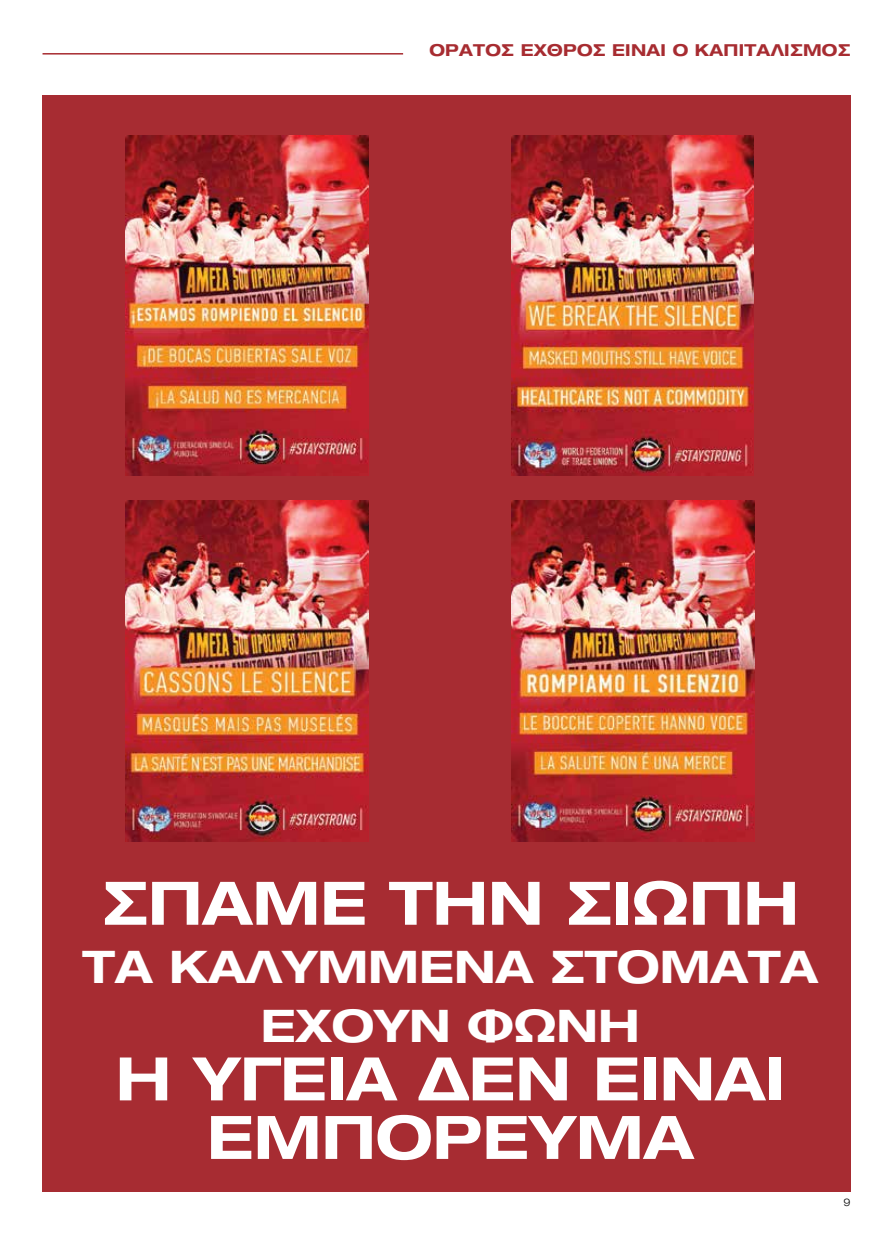
<style>
.page{position:relative;width:893px;height:1234px;background:#fff}
.page>*{position:absolute;margin:0;border:0;box-sizing:border-box;transform-origin:0 0}
.t1{font:700 expanded 60px/58.5px "Ford Greek";color:#fff;text-align:center}
.t2{font:700 expanded 45px/58.5px "Ford Greek";color:#fff;text-align:center}
.t3{font:700 expanded 16.5px "Ford Greek";color:#a72c31}
.t4{font:300 expanded 10.5px "Ford Greek";color:#000}
</style>
<div class="page">
<div style="left:42px;top:95px;width:808px;height:1096px;background:#a72c32"></div>
<hr style="left:43px;top:53px;width:360px;height:2px;background:#a72c31">
<img style="left:511px;top:135px;width:243px;height:340px">
<img style="left:125px;top:135px;width:243px;height:340px">
<img style="left:125px;top:500px;width:243px;height:341px">
<img style="left:511px;top:500px;width:243px;height:341px">
<p class="t3" style="left:429px;top:41px;width:15px">ορατοσ</p>
<p class="t3" style="left:521px;top:41px;width:15px">εχθροσ</p>
<p class="t3" style="left:612px;top:41px;width:12px">είναι</p>
<p class="t3" style="left:673px;top:41px;width:37px">ο καπιταλισμοσ</p>
<p class="t1" style="left:102px;top:874px;width:699px">ΣΠΑΜΕ ΤΗΝ ΣΙΩΠΗ</p>
<p class="t2" style="left:83px;top:938px;width:737px">ΤΑ ΚΑΛΥΜΜΕΝΑ ΣΤΟΜΑΤΑ<br>ΕΧΟΥΝ ΦΩΝΗ</p>
<p class="t1" style="left:116px;top:1050px;width:671px">Η ΥΓΕΙΑ ΔΕΝ ΕΙΝΑΙ<br>ΕΜΠΟΡΕΥΜΑ</p>
<p class="t4" style="left:843px;top:1196px;width:9px">9</p>
</div>
